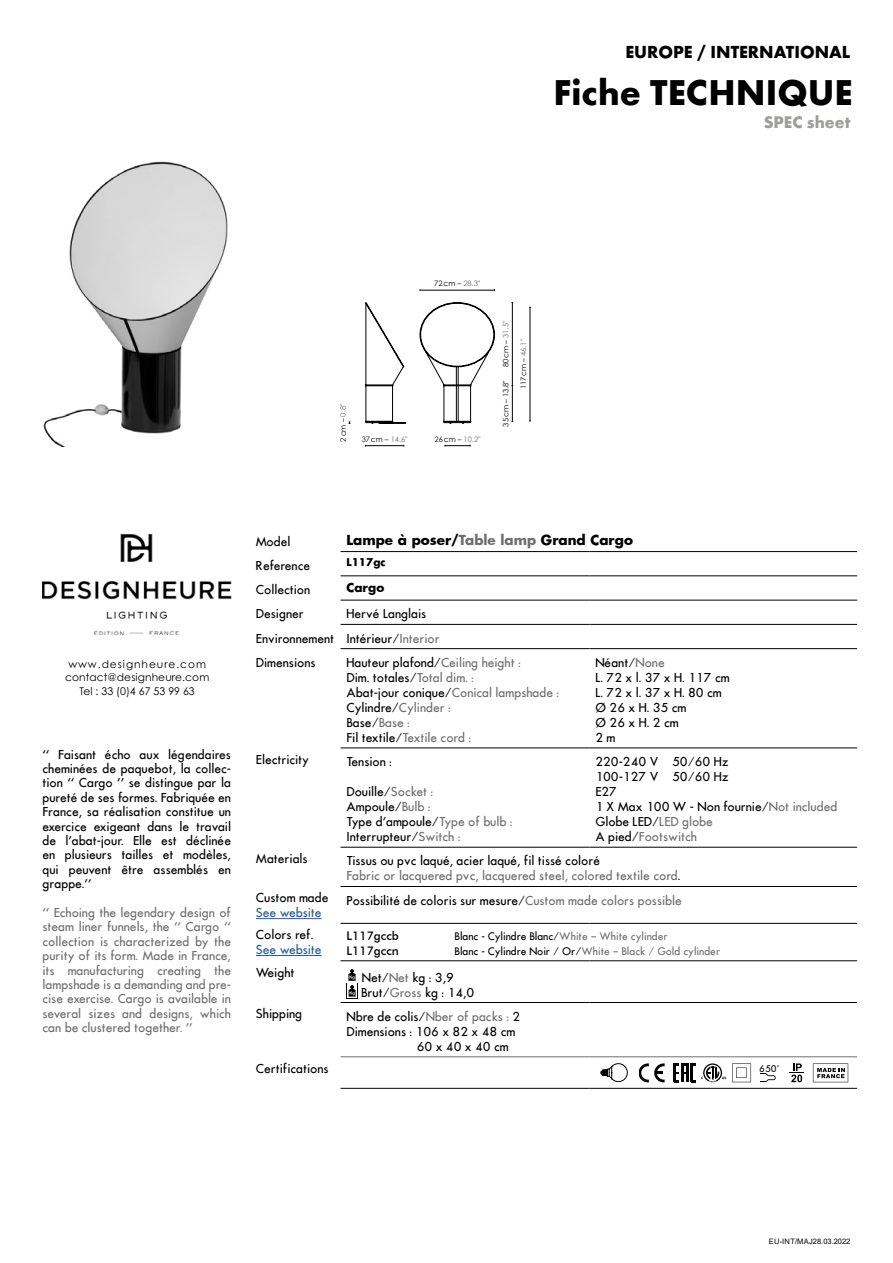
<style>
.page{position:relative;width:893px;height:1263px;background:#fff}
.page>*{position:absolute;margin:0;border:0;box-sizing:border-box;transform-origin:0 0}
.t1{font:700 37.05px "Futura T";color:#000}
.t2{font:700 18px "Futura T";color:#000}
.t3{font:700 17.25px "Futura T";color:#9d9d9c}
.t4{font:700 13.5px "Futura";color:#000}
.t5{font:12px/15px "Futura ICG";color:#000}
.t6{font:12px/14.4px "Futura ICG";color:#706f6f}
.t7{font:12px/14.4px "Futura ICG";color:#020203;text-align:justify}
.t8{font:12px "Futura ICG";color:#275b9b}
.t9{font:500 12px "Futura BT";color:#000}
.t10{font:700 12px "Futura";color:#000}
.t11{font:10.65px/13.4px "Century Gothic Pro";letter-spacing:.01em;color:#000;text-align:center}
.t12{font:700 10.5px "Futura";color:#000}
.t13{font:10.2px "Futura ICG";color:#706f6f}
.t14{font:10.2px "Futura ICG";color:#000}
.t15{font:9px "Futura ICG";color:#000}
.t16{font:7.5px "Century Gothic";color:#000}
.t17{font:7.5px "Arial";letter-spacing:.02em;color:#020203}
.s1{color:#706f6f}
.s2{color:#000}
</style>
<div class="page">
<img style="left:43px;top:533px;width:188px;height:102px">
<hr style="left:341px;top:600px;width:248px;height:1px;background:#000">
<hr style="left:589px;top:600px;width:268px;height:1px;background:#000">
<hr style="left:341px;top:886px;width:248px;height:1px;background:#000">
<hr style="left:589px;top:886px;width:268px;height:1px;background:#000">
<hr style="left:341px;top:923px;width:248px;height:1px;background:#000">
<hr style="left:589px;top:923px;width:268px;height:1px;background:#000">
<hr style="left:341px;top:960px;width:248px;height:1px;background:#000">
<hr style="left:589px;top:960px;width:268px;height:1px;background:#000">
<hr style="left:341px;top:624px;width:248px;height:1px;background:#000">
<hr style="left:589px;top:624px;width:268px;height:1px;background:#000">
<hr style="left:341px;top:747px;width:248px;height:1px;background:#000">
<hr style="left:589px;top:747px;width:268px;height:1px;background:#000">
<hr style="left:341px;top:1002px;width:248px;height:1px;background:#000">
<hr style="left:589px;top:1002px;width:268px;height:1px;background:#000">
<hr style="left:341px;top:648px;width:248px;height:1px;background:#000">
<hr style="left:589px;top:648px;width:268px;height:1px;background:#000">
<hr style="left:341px;top:847px;width:248px;height:1px;background:#000">
<hr style="left:589px;top:847px;width:268px;height:1px;background:#000">
<hr style="left:341px;top:551px;width:248px;height:1px;background:#000">
<hr style="left:589px;top:551px;width:268px;height:1px;background:#000">
<hr style="left:341px;top:575px;width:248px;height:1px;background:#000">
<hr style="left:589px;top:575px;width:268px;height:1px;background:#000">
<hr style="left:341px;top:1056px;width:248px;height:1px;background:#706f6f">
<hr style="left:589px;top:1056px;width:268px;height:1px;background:#706f6f">
<hr style="left:341px;top:1088px;width:248px;height:1px;background:#000">
<hr style="left:589px;top:1088px;width:268px;height:1px;background:#000">
<hr style="left:256px;top:918px;width:66px;height:1px;background:#275b9b">
<hr style="left:256px;top:955px;width:66px;height:1px;background:#275b9b">
<div style="left:347px;top:983px;width:11px;height:16px;background:#000"></div>
<div style="left:347px;top:984px;width:10px;height:14px;background:#fff"></div>
<svg style="left:348px;top:969px;width:8px;height:28px"></svg>
<svg style="left:601px;top:1063px;width:26px;height:19px"></svg>
<svg style="left:639px;top:1063px;width:26px;height:19px"></svg>
<svg style="left:674px;top:1063px;width:21px;height:19px"></svg>
<svg style="left:701px;top:1063px;width:25px;height:19px"></svg>
<svg style="left:732px;top:1063px;width:19px;height:19px"></svg>
<svg style="left:760px;top:1073px;width:16px;height:9px"></svg>
<svg style="left:789px;top:1063px;width:15px;height:19px"></svg>
<svg style="left:813px;top:1063px;width:35px;height:19px"></svg>
<img style="left:43px;top:161px;width:185px;height:285px">
<svg style="left:445px;top:445px;width:26px;height:1px"></svg>
<hr style="left:365px;top:445px;width:39px;height:1px;background:#000">
<hr style="left:512px;top:386px;width:1px;height:35px;background:#000">
<hr style="left:420px;top:290px;width:74px;height:1px;background:#000">
<hr style="left:530px;top:307px;width:1px;height:114px;background:#000">
<hr style="left:512px;top:303px;width:1px;height:82px;background:#000">
<svg style="left:420px;top:302px;width:75px;height:122px"></svg>
<hr style="left:458px;top:386px;width:1px;height:35px;background:#000">
<hr style="left:456px;top:386px;width:1px;height:35px;background:#000">
<svg style="left:365px;top:302px;width:41px;height:122px"></svg>
<h2 class="t2" style="left:625px;top:41px;width:226px">EUROPE / INTERNATIONAL</h2>
<h1 class="t1" style="left:553px;top:71px;width:301px">Fiche TECHNIQUE</h1>
<h3 class="t3" style="left:764px;top:112px;width:88px">SPEC sheet</h3>
<p class="t16" style="left:434px;top:279px;width:47px">72cm – <span class="s1">28.3"</span></p>
<p class="t16" style="left:339px;top:441px;width:39px;rotate:-90deg">2cm – <span class="s1">0.8"</span></p>
<p class="t16" style="left:362px;top:435px;width:47px">37cm – <span class="s1">14.6"</span></p>
<p class="t16" style="left:435px;top:435px;width:47px">26cm – <span class="s1">10.2"</span></p>
<p class="t16" style="left:501px;top:367px;width:47px;rotate:-90deg">80cm – <span class="s1">31.5"</span></p>
<p class="t16" style="left:501px;top:426px;width:47px;rotate:-90deg">35cm – 13.8"</p>
<p class="t16" style="left:519px;top:389px;width:52px;rotate:-90deg">117cm – <span class="s1">46.1"</span></p>
<p class="t11" style="left:65px;top:657px;width:146px">www.designheure.com contact@designheure.com<br>Tel : 33 (0)4 67 53 99 63</p>
<p class="t7" style="left:43px;top:747px;width:190px">‘‘ Faisant écho aux légendaires cheminées de paquebot, la collec&shy;tion ‘‘ Cargo ’’ se distingue par la pureté de ses formes. Fabriquée en France, sa réalisation constitue un exercice exigeant dans le travail de l’abat-jour. Elle est déclinée en plusieurs tailles et modèles, qui peuvent être assemblés en grappe.’’</p>
<p class="t6" style="left:43px;top:905px;width:190px;text-align:justify">‘‘ Echoing the legendary design of steam liner funnels, the ‘‘ Cargo ‘‘ collection is characterized by the purity of its form. Made in France, its manufacturing creating the lampshade is a demanding and pre&shy;cise exercise. Cargo is available in several sizes and designs, which can be clustered together. ’’</p>
<p class="t5" style="left:256px;top:534px;width:36px">Model</p>
<p class="t4" style="left:347px;top:530px;width:288px">Lampe à poser/<span class="s1">Table lamp</span> Grand Cargo</p>
<p class="t5" style="left:256px;top:558px;width:56px">Reference</p>
<p class="t12" style="left:347px;top:555px;width:40px">L117gc</p>
<p class="t5" style="left:256px;top:582px;width:56px">Collection</p>
<p class="t10" style="left:347px;top:579px;width:39px">Cargo</p>
<p class="t5" style="left:256px;top:606px;width:49px">Designer</p>
<p class="t5" style="left:256px;top:602px;width:185px;line-height:24.3px;text-indent:91px">Hervé Langlais<br>Environnement Intérieur/<span class="s1">Interior<br></span>Dimensions</p>
<p class="t5" style="left:347px;top:655px;width:214px">Hauteur plafond/<span class="s1">Ceiling height :<br></span>Dim. totales/<span class="s1">Total dim. :<br></span>Abat-jour conique/<span class="s1">Conical lampshade :<br></span>Cylindre/<span class="s1">Cylinder :<br></span>Base/<span class="s1">Base :<br></span>Fil textile/<span class="s1">Textile cord :</span></p>
<p class="t5" style="left:595px;top:655px;width:136px">Néant/<span class="s1">None<br></span>L. 72 x l. 37 x H. 117 cm<br>L. 72 x l. 37 x H. 80 cm<br>Ø 26 x H. 35 cm<br>Ø 26 x H. 2 cm<br>2 m</p>
<p class="t5" style="left:256px;top:752px;width:55px">Electricity</p>
<p class="t5" style="left:346px;top:754px;width:47px">Tension :</p>
<p class="t5" style="left:346px;top:784px;width:167px">Douille/<span class="s1">Socket :<br></span>Ampoule/<span class="s1">Bulb :<br></span>Type d’ampoule/<span class="s1">Type of bulb :<br></span>Interrupteur/<span class="s1">Switch :</span></p>
<p class="t5" style="left:595px;top:754px;width:244px">220-240 V 50/60 Hz<br>100-127 V 50/60 Hz<br>E27<br>1 X Max 100 W - Non fournie/<span class="s1">Not included<br></span>Globe LED/<span class="s1">LED globe<br></span>A pied/<span class="s1">Footswitch</span></p>
<p class="t5" style="left:256px;top:851px;width:53px">Materials</p>
<p class="t6" style="left:346px;top:853px;width:335px;line-height:15px"><span class="s2">Tissus ou pvc laqué, acier laqué, fil tissé coloré<br></span>Fabric or lacquered pvc, lacquered steel, colored textile cord<span class="s2">.</span></p>
<p class="t5" style="left:256px;top:890px;width:74px">Custom made</p>
<p class="t8" style="left:256px;top:905px;width:67px">See website</p>
<p class="t5" style="left:347px;top:893px;width:337px">Possibilité de coloris sur mesure/<span class="s1">Custom made colors possible</span></p>
<p class="t5" style="left:256px;top:927px;width:59px">Colors ref.</p>
<p class="t8" style="left:256px;top:942px;width:67px">See website</p>
<p class="t9" style="left:347px;top:928px;width:54px">L117gccb</p>
<p class="t14" style="left:455px;top:929px;width:215px">Blanc - Cylindre Blanc/<span class="s1">White – White cylinder</span></p>
<p class="t9" style="left:347px;top:943px;width:54px">L117gccn</p>
<p class="t13" style="left:455px;top:944px;width:267px"><span class="s2">Blanc - Cylindre Noir / Or/</span>White – Black / Gold cylinder</p>
<p class="t5" style="left:256px;top:965px;width:40px">Weight</p>
<p class="t5" style="left:361px;top:969px;width:115px">Net/<span class="s1">Net</span> kg : 3,9<br>Brut/<span class="s1">Gross</span> kg : 14,0</p>
<p class="t5" style="left:256px;top:1006px;width:48px">Shipping</p>
<p class="t5" style="left:347px;top:1009px;width:175px">Nbre de colis/<span class="s1">Nber of packs :</span> 2</p>
<p class="t5" style="left:347px;top:1024px;width:170px">Dimensions : 106 x 82 x 48 cm</p>
<p class="t5" style="left:417px;top:1039px;width:94px">60 x 40 x 40 cm</p>
<p class="t5" style="left:256px;top:1061px;width:74px">Certifications</p>
<p class="t15" style="left:759px;top:1063px;width:22px">650°</p>
<p class="t17" style="left:769px;top:1236px;width:83px">EU-INT/MAJ28.03.2022</p>
</div>
